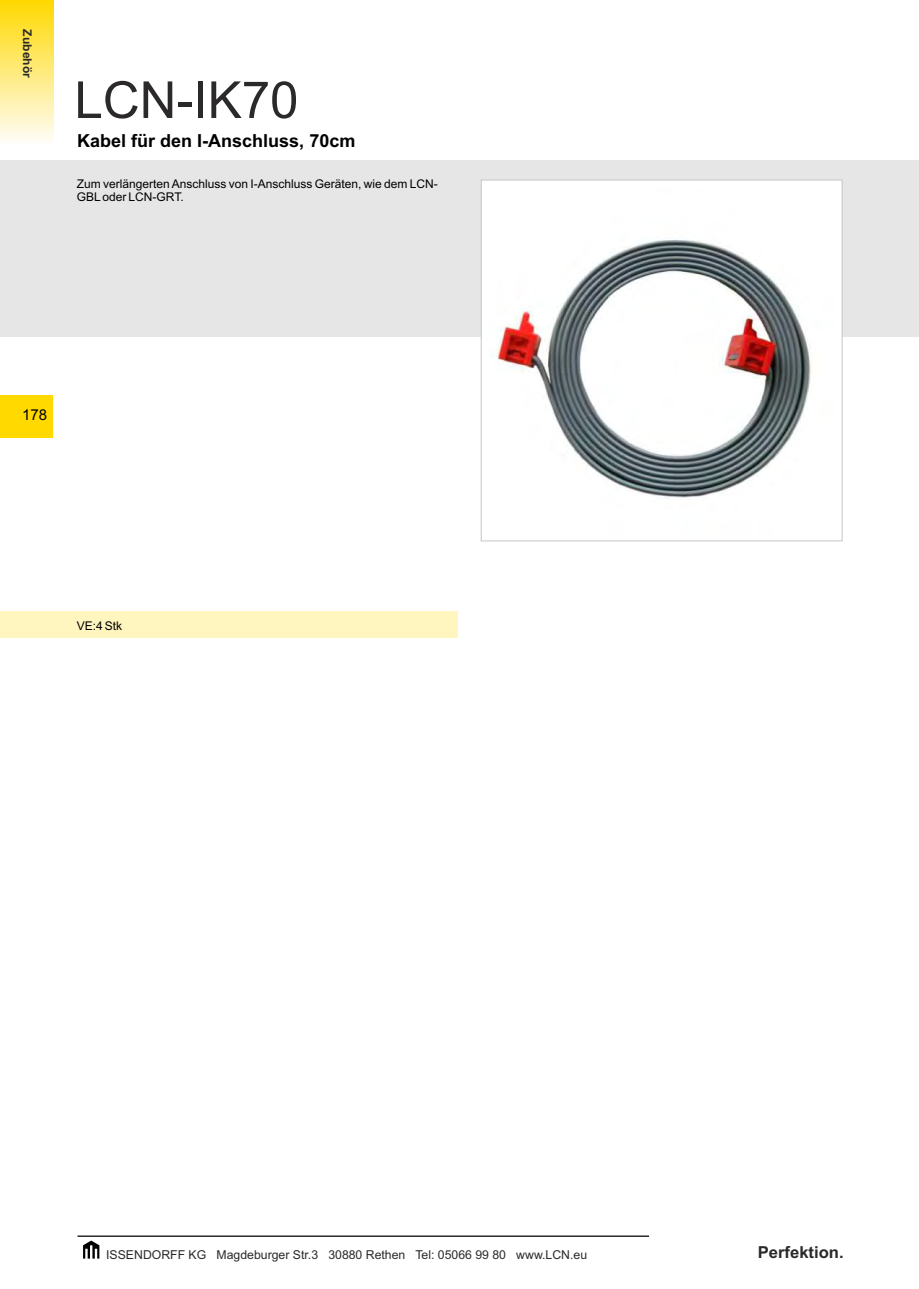
<style>
.page{position:relative;width:919px;height:1289px;background:#fff}
.page>*{position:absolute;margin:0;border:0;box-sizing:border-box;transform-origin:0 0}
.t1{font:51px "Arial";color:#2b2929}
.t2{font:700 18px "Arial";color:#000}
.t3{font:700 16.5px "Arial";color:#2b2929}
.t4{font:15px "Arial";color:#000}
.t5{font:12.3px "Arial";color:#2b2929}
.t6{font:12px/13.4px "Arial";color:#000}
.t7{font:700 12px "Arial";color:#2b2929}
</style>
<div class="page">
<div style="left:0;top:611px;width:457px;height:27px;background:#fff5bf"></div>
<div style="left:0;top:394px;width:52px;height:43px;background:#ffd900"></div>
<svg style="left:83px;top:1240px;width:16px;height:18px"></svg>
<hr style="left:77px;top:1235px;width:572px;height:1px;background:#2b2929">
<div style="left:0;top:160px;width:918px;height:177px;background:#e6e6e6"></div>
<div style="left:0;top:0;width:53px;height:145px;background:linear-gradient(to bottom,#ffd800,#fefdfb)"></div>
<div style="left:481px;top:180px;width:361px;height:361px;background:#fff;border:1px solid #c4c7c7"></div>
<img style="left:497px;top:239px;width:314px;height:260px">
<p class="t7" style="left:32px;top:29px;width:50px;rotate:90deg">Zubehör</p>
<h1 class="t1" style="left:74px;top:81px;width:225px">LCN-IK70</h1>
<h2 class="t2" style="left:77px;top:134px;width:280px">Kabel für den I-Anschluss, 70cm</h2>
<p class="t6" style="left:77px;top:178px;width:362px">Zum verlängerten Anschluss von I-Anschluss Geräten, wie dem LCN-<br>GBL oder LCN-GRT.</p>
<p class="t4" style="left:22px;top:409px;width:27px">178</p>
<p class="t6" style="left:77px;top:620px;width:47px">VE:4 Stk</p>
<p class="t5" style="left:106px;top:1249px;width:482px">ISSENDORFF KG Magdeburger Str.3 30880 Rethen Tel: 05066 99 80 www.LCN.eu</p>
<h3 class="t3" style="left:757px;top:1246px;width:87px">Perfektion.</h3>
</div>
